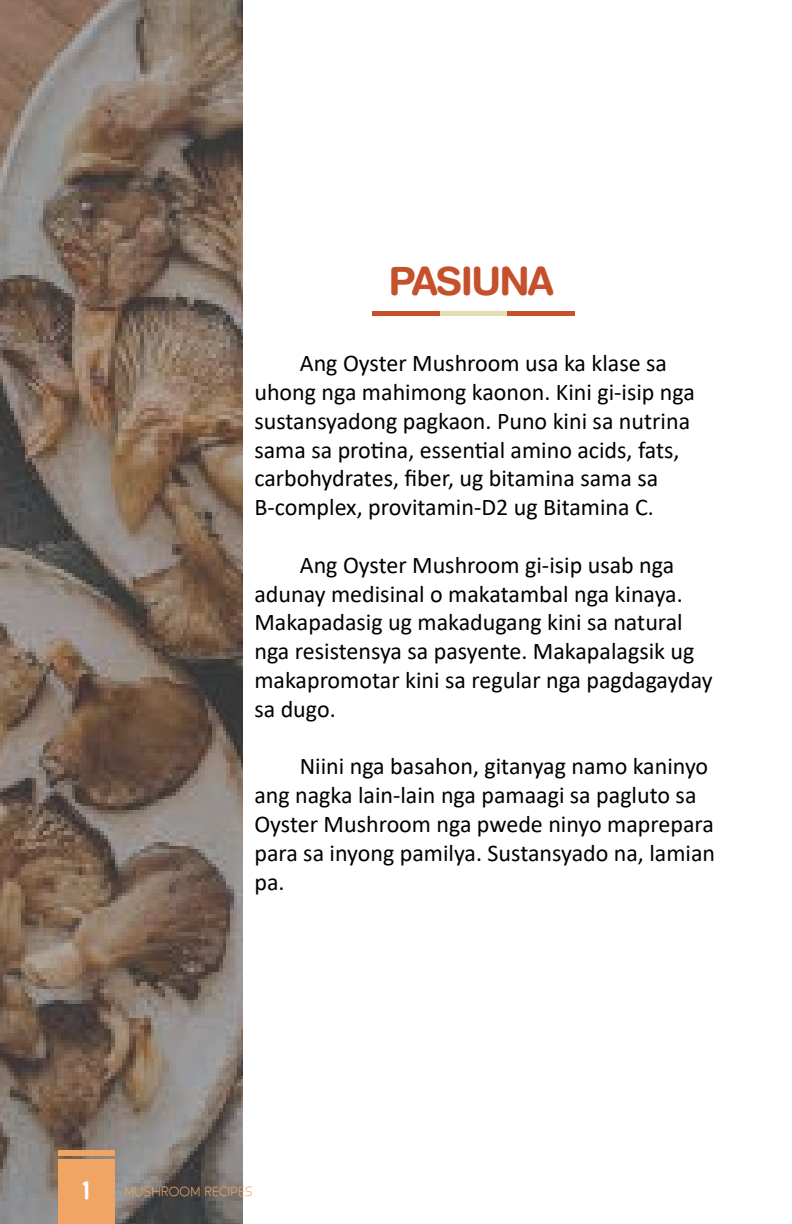
<style>
.page{position:relative;width:792px;height:1224px;background:#fff}
.page>*{position:absolute;margin:0;border:0;box-sizing:border-box;transform-origin:0 0}
.t1{font:700 39px "Helvetica Rounded LT Std";letter-spacing:-.05em;color:#c5512c}
.t2{font:24px/28.8px "Calibri";color:#000}
.t3{font:700 20px "Smile";color:#fff}
.t4{font:300 12px "Smile";color:#f0a564}
</style>
<div class="page">
<svg style="left:0;top:0;width:242px;height:1224px;background:#7c6c60"></svg>
<hr style="left:440px;top:311px;width:67px;height:4px;background:#e4ddb3">
<hr style="left:372px;top:311px;width:68px;height:4px;background:#c5512c">
<div style="left:58px;top:1159px;width:57px;height:65px;background:#f0a564"></div>
<div style="left:58px;top:1151px;width:57px;height:5px;background:#f0a564"></div>
<hr style="left:507px;top:311px;width:68px;height:4px;background:#c5512c">
<h1 class="t1" style="left:388px;top:257px;width:167px">PASIUNA</h1>
<p class="t2" style="left:254px;top:348px;width:442px;text-indent:45px">Ang Oyster Mushroom usa ka klase sa uhong nga mahimong kaonon. Kini gi-isip nga sustansyadong pagkaon. Puno kini sa nutrina sama sa protina, essential amino acids, fats, carbohydrates, fiber, ug bitamina sama sa B-complex, provitamin-D2 ug Bitamina C.</p>
<p class="t2" style="left:254px;top:550px;width:460px;text-indent:45px">Ang Oyster Mushroom gi-isip usab nga adunay medisinal o makatambal nga kinaya.<br>Makapadasig ug makadugang kini sa natural nga resistensya sa pasyente. Makapalagsik ug makapromotar kini sa regular nga pagdagayday sa dugo.</p>
<p class="t2" style="left:254px;top:751px;width:462px;text-indent:45px">Niini nga basahon, gitanyag namo kaninyo ang nagka lain-lain nga pamaagi sa pagluto sa Oyster Mushroom nga pwede ninyo maprepara para sa inyong pamilya. Sustansyado na, lamian pa.</p>
<p class="t3" style="left:79px;top:1180px;width:16px">1</p>
<p class="t4" style="left:124px;top:1186px;width:130px">MUSHROOM RECIPES</p>
</div>
